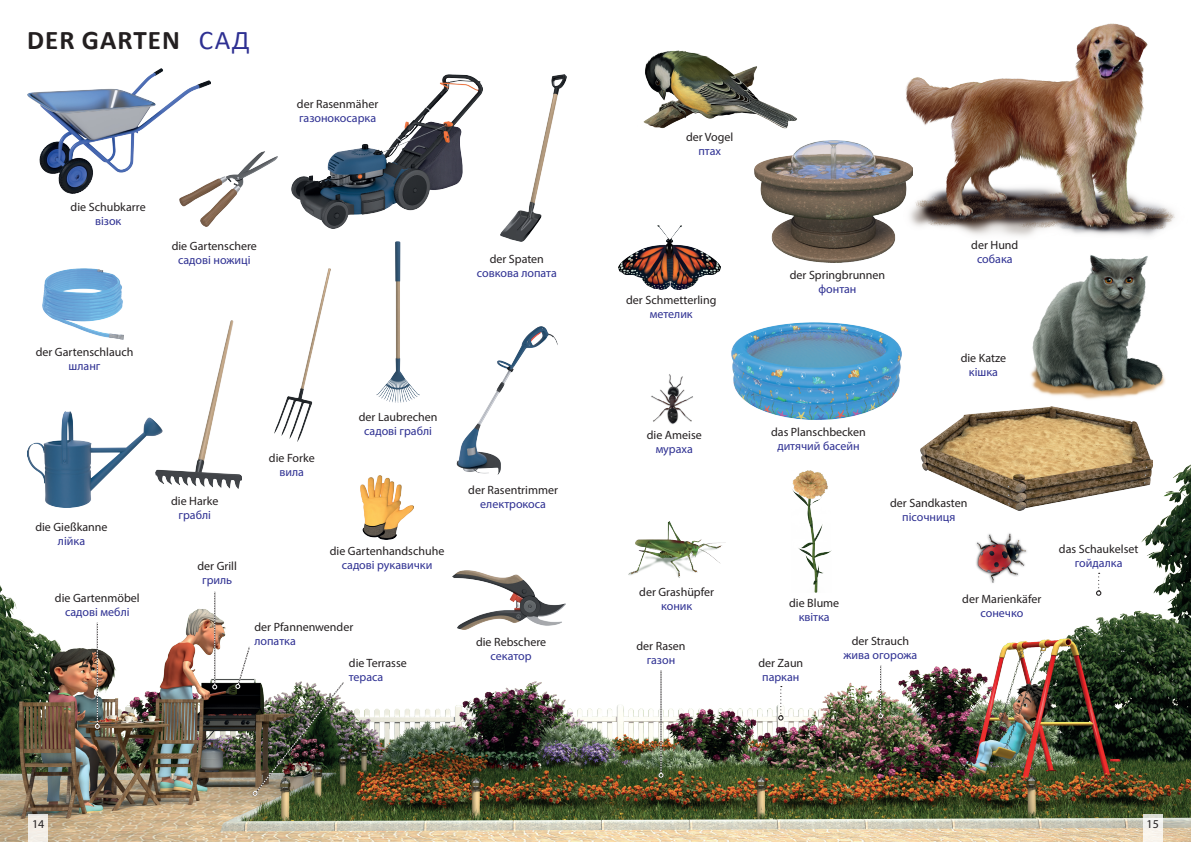
<style>
.page{position:relative;width:1191px;height:842px;background:#fff}
.page>*{position:absolute;margin:0;border:0;box-sizing:border-box;transform-origin:0 0}
.t1{font:700 27px "Calibri";letter-spacing:.04em;color:#231f20}
.t2{font:12px "Myriad Pro";color:#231f20}
.t3{font:12px "Myriad Pro";color:#2e3092}
.s1{font-weight:400;color:#2e3092}
</style>
<div class="page">
<img style="left:0;top:228px;width:1191px;height:614px">
<img style="left:920px;top:406px;width:232px;height:105px">
<img style="left:732px;top:323px;width:169px;height:96px">
<img style="left:975px;top:531px;width:53px;height:54px">
<img style="left:619px;top:225px;width:101px;height:65px">
<img style="left:650px;top:373px;width:44px;height:52px">
<img style="left:627px;top:522px;width:98px;height:57px">
<img style="left:755px;top:140px;width:157px;height:123px">
<img style="left:643px;top:50px;width:154px;height:79px">
<img style="left:791px;top:470px;width:40px;height:122px">
<img style="left:235px;top:646px;width:110px;height:150px">
<img style="left:360px;top:475px;width:54px;height:65px">
<img style="left:28px;top:69px;width:182px;height:124px">
<img style="left:376px;top:241px;width:44px;height:161px">
<img style="left:155px;top:320px;width:86px;height:168px">
<img style="left:274px;top:269px;width:56px;height:173px">
<img style="left:500px;top:74px;width:66px;height:167px">
<img style="left:179px;top:151px;width:98px;height:76px">
<img style="left:456px;top:326px;width:105px;height:148px">
<img style="left:292px;top:74px;width:190px;height:154px">
<img style="left:27px;top:411px;width:136px;height:97px">
<img style="left:42px;top:269px;width:82px;height:71px">
<img style="left:452px;top:570px;width:113px;height:59px">
<svg style="left:1096px;top:573px;width:5px;height:23px"></svg>
<svg style="left:878px;top:665px;width:5px;height:53px"></svg>
<svg style="left:778px;top:686px;width:5px;height:34px"></svg>
<svg style="left:658px;top:670px;width:5px;height:108px"></svg>
<svg style="left:95px;top:622px;width:5px;height:107px"></svg>
<svg style="left:212px;top:592px;width:5px;height:97px"></svg>
<svg style="left:1142px;top:814px;width:20px;height:28px"></svg>
<div style="left:28px;top:814px;width:20px;height:28px;background:#f2ede6"></div>
<img style="left:1029px;top:254px;width:136px;height:147px">
<img style="left:902px;top:23px;width:285px;height:216px">
<h1 class="t1" style="left:27px;top:21px;width:224px">DER GARTEN <span class="s1">САД</span></h1>
<p class="t2" style="left:71px;top:200px;width:77px">die Schubkarre</p>
<p class="t3" style="left:95px;top:214px;width:28px">візок</p>
<p class="t2" style="left:297px;top:96px;width:83px">der Rasenmäher</p>
<p class="t3" style="left:299px;top:110px;width:79px">газонокосарка</p>
<p class="t2" style="left:36px;top:344px;width:99px">der Gartenschlauch</p>
<p class="t3" style="left:69px;top:358px;width:33px">шланг</p>
<p class="t2" style="left:35px;top:520px;width:74px">die Gießkanne</p>
<p class="t3" style="left:58px;top:534px;width:29px">лійка</p>
<p class="t2" style="left:55px;top:591px;width:86px">die Gartenmöbel</p>
<p class="t3" style="left:65px;top:605px;width:66px">садові меблі</p>
<p class="t2" style="left:172px;top:238px;width:87px">die Gartenschere</p>
<p class="t3" style="left:178px;top:252px;width:74px">садові ножиці</p>
<p class="t2" style="left:489px;top:252px;width:56px">der Spaten</p>
<p class="t3" style="left:477px;top:266px;width:81px">совкова лопата</p>
<p class="t2" style="left:171px;top:494px;width:49px">die Harke</p>
<p class="t3" style="left:179px;top:508px;width:34px">граблі</p>
<p class="t2" style="left:197px;top:559px;width:41px">der Grill</p>
<p class="t3" style="left:202px;top:573px;width:32px">гриль</p>
<p class="t2" style="left:269px;top:450px;width:47px">die Forke</p>
<p class="t3" style="left:279px;top:464px;width:26px">вила</p>
<p class="t2" style="left:359px;top:409px;width:80px">der Laubrechen</p>
<p class="t3" style="left:364px;top:423px;width:69px">садові граблі</p>
<p class="t2" style="left:330px;top:543px;width:116px">die Gartenhandschuhe</p>
<p class="t3" style="left:342px;top:557px;width:92px">садові рукавички</p>
<p class="t2" style="left:254px;top:620px;width:100px">der Pfannenwender</p>
<p class="t3" style="left:254px;top:634px;width:43px">лопатка</p>
<p class="t2" style="left:349px;top:655px;width:59px">die Terrasse</p>
<p class="t3" style="left:349px;top:669px;width:36px">тераса</p>
<p class="t2" style="left:468px;top:483px;width:91px">der Rasentrimmer</p>
<p class="t3" style="left:480px;top:497px;width:67px">електрокоса</p>
<p class="t2" style="left:476px;top:634px;width:72px">die Rebschere</p>
<p class="t3" style="left:490px;top:648px;width:42px">секатор</p>
<p class="t2" style="left:686px;top:130px;width:49px">der Vogel</p>
<p class="t3" style="left:698px;top:144px;width:24px">птах</p>
<p class="t2" style="left:626px;top:293px;width:92px">der Schmetterling</p>
<p class="t3" style="left:650px;top:307px;width:44px">метелик</p>
<p class="t2" style="left:789px;top:268px;width:97px">der Springbrunnen</p>
<p class="t3" style="left:818px;top:282px;width:39px">фонтан</p>
<p class="t2" style="left:971px;top:238px;width:49px">der Hund</p>
<p class="t3" style="left:977px;top:252px;width:37px">собака</p>
<p class="t2" style="left:960px;top:351px;width:47px">die Katze</p>
<p class="t3" style="left:969px;top:365px;width:31px">кішка</p>
<p class="t2" style="left:647px;top:427px;width:57px">die Ameise</p>
<p class="t3" style="left:655px;top:441px;width:39px">мураха</p>
<p class="t2" style="left:639px;top:584px;width:76px">der Grashüpfer</p>
<p class="t3" style="left:661px;top:598px;width:33px">коник</p>
<p class="t2" style="left:771px;top:424px;width:96px">das Planschbecken</p>
<p class="t3" style="left:777px;top:439px;width:84px">дитячий басейн</p>
<p class="t2" style="left:890px;top:496px;width:79px">der Sandkasten</p>
<p class="t3" style="left:902px;top:510px;width:55px">пісочниця</p>
<p class="t2" style="left:789px;top:595px;width:52px">die Blume</p>
<p class="t3" style="left:798px;top:609px;width:33px">квітка</p>
<p class="t2" style="left:962px;top:591px;width:81px">der Marienkäfer</p>
<p class="t3" style="left:980px;top:605px;width:44px">cонечко</p>
<p class="t2" style="left:636px;top:638px;width:51px">der Rasen</p>
<p class="t3" style="left:646px;top:652px;width:30px">газон</p>
<p class="t2" style="left:758px;top:655px;width:46px">der Zaun</p>
<p class="t3" style="left:762px;top:669px;width:39px">паркан</p>
<p class="t2" style="left:851px;top:633px;width:59px">der Strauch</p>
<p class="t3" style="left:843px;top:647px;width:75px">жива огорожа</p>
<p class="t2" style="left:1059px;top:542px;width:81px">das Schaukelset</p>
<p class="t3" style="left:1074px;top:556px;width:49px">гойдалка</p>
<p class="t2" style="left:32px;top:817px;width:14px">14</p>
<p class="t2" style="left:1146px;top:817px;width:14px">15</p>
</div>
